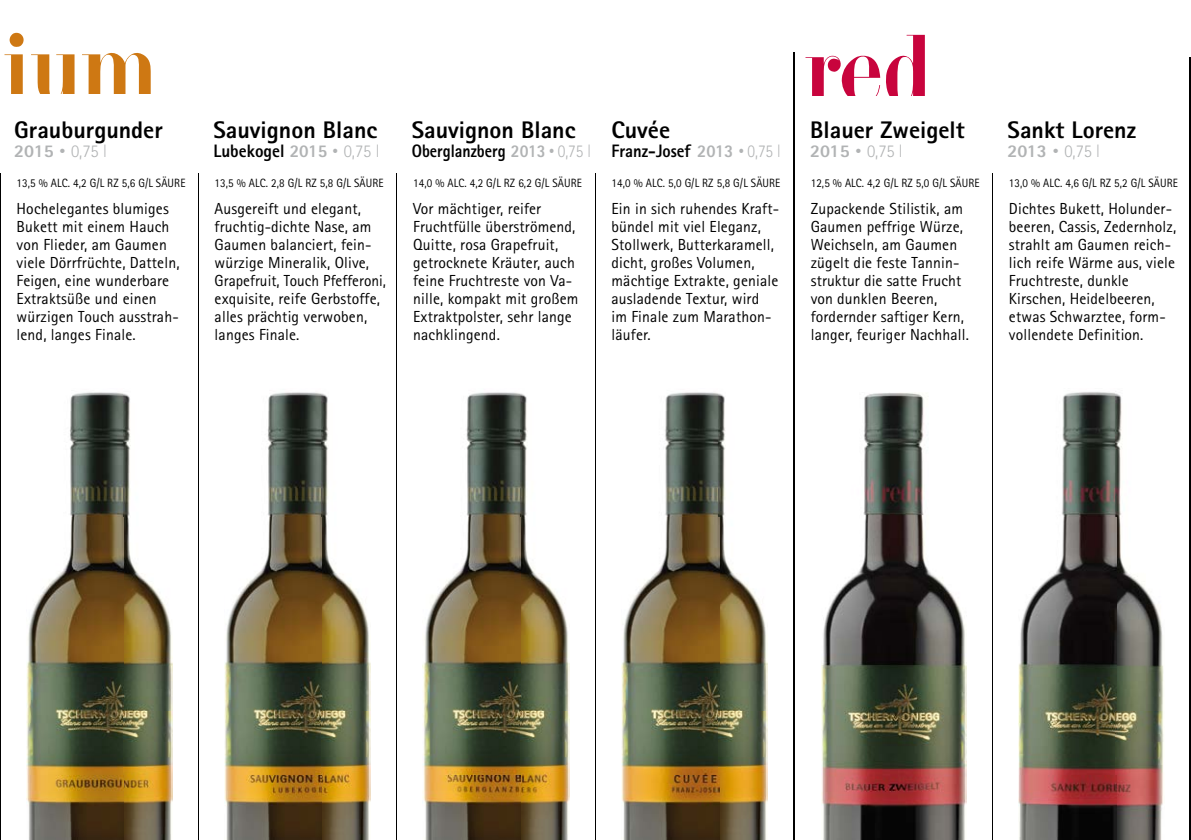
<style>
.page{position:relative;width:1191px;height:840px;background:#fff}
.page>*{position:absolute;margin:0;border:0;box-sizing:border-box;transform-origin:0 0}
.t1{font:90px "Adonis";color:#ce7813}
.t2{font:90px "Adonis";color:#c8043d}
.t3{font:800 24px "Rotis Sans Serif";color:#000}
.t4{font:300 18px "Rotis Sans Serif";color:#b1b3b4;scale:.95 1}
.t5{font:800 18px "Rotis Sans Serif";color:#000;scale:.88 1}
.t6{font:800 18px "Rotis Sans Serif";color:#000;scale:.92 1}
.t7{font:800 18px "Rotis Sans Serif";color:#000;scale:.95 1}
.t8{font:16px/18px "Rotis Sans Serif";letter-spacing:.01em;color:#000}
.t9{font:12px "Rotis Sans Serif";letter-spacing:.01em;color:#000;scale:.92 1}
.s1{font-weight:800}
.s2{font-weight:800;font-size:12px}
.s3{color:#b1b3b4}
.s4{font-size:12px;color:#b1b3b4}
.s5{font-weight:300;color:#b1b3b4}
</style>
<div class="page">
<hr style="left:1189px;top:57px;width:2px;height:782px;background:#000">
<hr style="left:793px;top:53px;width:1px;height:786px;background:#000">
<hr style="left:396px;top:173px;width:1px;height:666px;background:#000">
<hr style="left:198px;top:173px;width:1px;height:666px;background:#000">
<hr style="left:595px;top:173px;width:1px;height:666px;background:#000">
<hr style="left:992px;top:173px;width:1px;height:666px;background:#000">
<img style="left:26px;top:392px;width:147px;height:447px">
<img style="left:224px;top:392px;width:147px;height:447px">
<img style="left:621px;top:392px;width:146px;height:447px">
<img style="left:423px;top:392px;width:146px;height:447px">
<img style="left:822px;top:393px;width:144px;height:446px">
<img style="left:1018px;top:392px;width:146px;height:447px">
<hr style="left:0;top:173px;width:1px;height:666px;background:#000">
<h1 class="t1" style="left:0;top:14px;width:156px">ium</h1>
<h2 class="t3" style="left:14px;top:115px;width:150px">Grauburgunder</h2>
<p class="t4" style="left:14px;top:141px;width:99px"><span class="s1">2015</span> <span class="s2">•</span> 0,75 l</p>
<p class="t9" style="left:17px;top:175px;width:185px">13,5 % ALC. 4,2 G/L RZ 5,6 G/L SÄURE</p>
<p class="t8" style="left:17px;top:199px;width:164px">Hochelegantes blumiges<br>Bukett mit einem Hauch von Flieder, am Gaumen viele Dörrfrüchte, Datteln,<br>Feigen, eine wunderbare<br>Extraktsüße und einen würzigen Touch ausstrah&shy;lend, langes Finale.</p>
<h1 class="t2" style="left:801px;top:17px;width:130px">red</h1>
<h2 class="t3" style="left:213px;top:115px;width:165px">Sauvignon Blanc</h2>
<p class="t7" style="left:213px;top:140px;width:176px">Lubekogel <span class="s3">2015</span> <span class="s4">•</span> <span class="s5">0,75 l</span></p>
<h2 class="t3" style="left:412px;top:115px;width:165px">Sauvignon Blanc</h2>
<p class="t5" style="left:412px;top:140px;width:205px">Oberglanzberg <span class="s3">2013</span> <span class="s4">•</span> <span class="s5">0,75 l</span></p>
<h2 class="t3" style="left:611px;top:115px;width:60px">Cuvée</h2>
<p class="t6" style="left:611px;top:140px;width:185px">Franz-Josef <span class="s3">2013</span> <span class="s4">•</span> <span class="s5">0,75 l</span></p>
<h2 class="t3" style="left:810px;top:115px;width:156px">Blauer Zweigelt</h2>
<p class="t4" style="left:810px;top:141px;width:99px"><span class="s1">2015</span> <span class="s2">•</span> 0,75 l</p>
<h2 class="t3" style="left:1007px;top:115px;width:130px">Sankt Lorenz</h2>
<p class="t4" style="left:1007px;top:141px;width:99px"><span class="s1">2013</span> <span class="s2">•</span> 0,75 l</p>
<p class="t9" style="left:215px;top:175px;width:185px">13,5 % ALC. 2,8 G/L RZ 5,8 G/L SÄURE</p>
<p class="t9" style="left:413px;top:175px;width:185px">14,0 % ALC. 4,2 G/L RZ 6,2 G/L SÄURE</p>
<p class="t9" style="left:611px;top:175px;width:185px">14,0 % ALC. 5,0 G/L RZ 5,8 G/L SÄURE</p>
<p class="t9" style="left:810px;top:175px;width:185px">12,5 % ALC. 4,2 G/L RZ 5,0 G/L SÄURE</p>
<p class="t9" style="left:1009px;top:175px;width:185px">13,0 % ALC. 4,6 G/L RZ 5,2 G/L SÄURE</p>
<p class="t8" style="left:215px;top:199px;width:173px">Ausgereift und elegant, fruchtig-dichte Nase, am<br>Gaumen balanciert, fein&shy;würzige Mineralik, Olive,<br>Grapefruit, Touch Pfefferoni, exquisite, reife Gerbstoffe, alles prächtig verwoben, langes Finale.</p>
<p class="t8" style="left:413px;top:199px;width:167px">Vor mächtiger, reifer<br>Fruchtfülle überströmend,<br>Quitte, rosa Grapefruit, getrocknete Kräuter, auch feine Fruchtreste von Va&shy;nille, kompakt mit großem<br>Extraktpolster, sehr lange nachklingend.</p>
<p class="t8" style="left:611px;top:199px;width:169px">Ein in sich ruhendes Kraft&shy;bündel mit viel Eleganz,<br>Stollwerk, Butterkaramell, dicht, großes Volumen, mächtige Extrakte, geniale ausladende Textur, wird<br>im Finale zum Marathon&shy;läufer.</p>
<p class="t8" style="left:810px;top:199px;width:160px">Zupackende Stilistik, am<br>Gaumen peffrige Würze,<br>Weichseln, am Gaumen zügelt die feste Tannin&shy;struktur die satte Frucht von dunklen Beeren, fordernder saftiger Kern, langer, feuriger Nachhall.</p>
<p class="t8" style="left:1009px;top:199px;width:169px">Dichtes Bukett, Holunder&shy;beeren, Cassis, Zedernholz, strahlt am Gaumen reich&shy;lich reife Wärme aus, viele<br>Fruchtreste, dunkle<br>Kirschen, Heidelbeeren, etwas Schwarztee, form&shy;vollendete Definition.</p>
</div>
